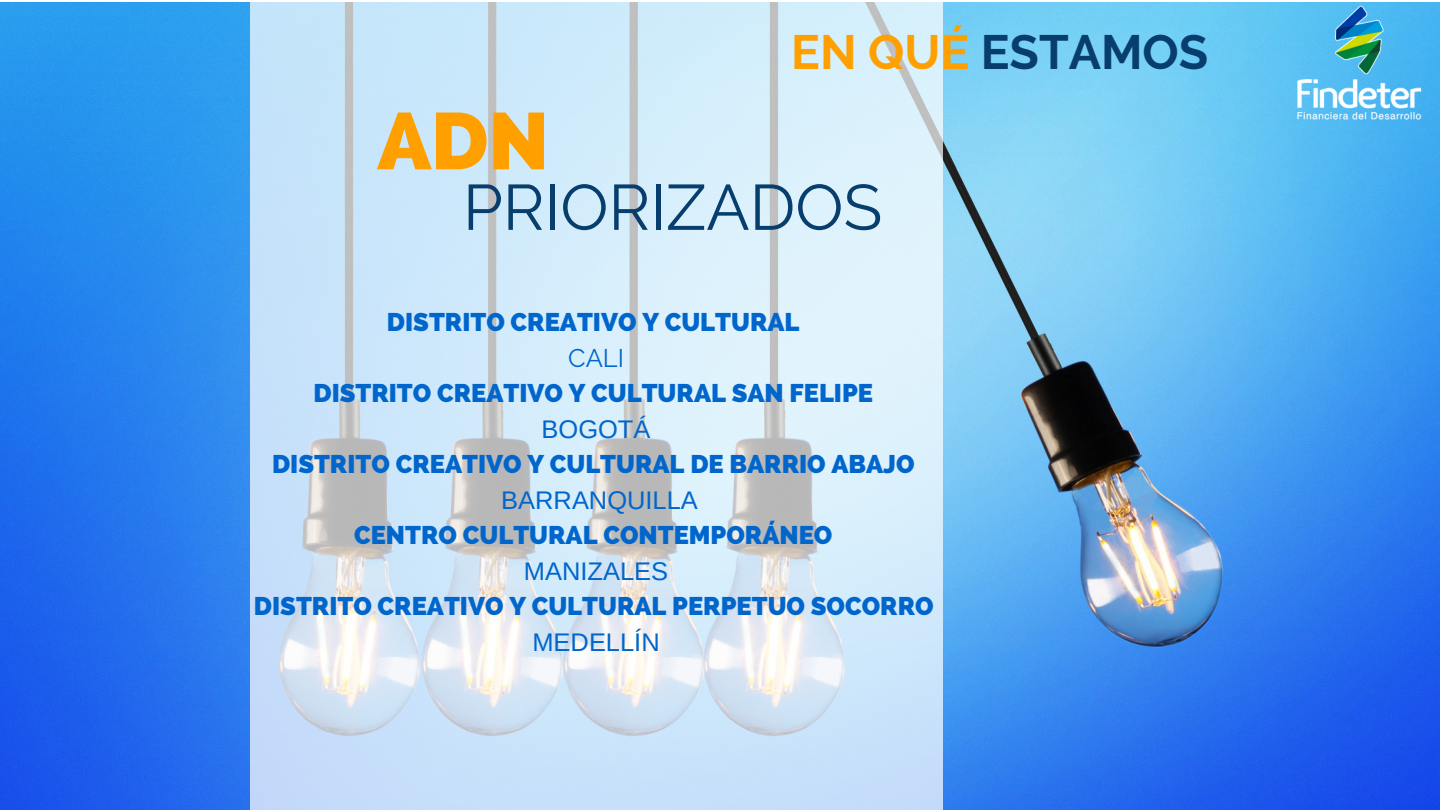
<style>
.page{position:relative;width:1440px;height:810px;background:#fff}
.page>*{position:absolute;margin:0;border:0;box-sizing:border-box;transform-origin:0 0}
.t1{font:800 80px "Raleway";color:#ff9f00}
.t2{font:64px "Raleway";color:#083e6d}
.t3{font:700 48px "Raleway";color:#083e6d}
.t4{font:800 25.5px "Raleway";color:#06c}
.t5{font:25.5px "Arimo";color:#06c}
.t6{font:25.5px "Raleway";color:#06c}
.s1{color:#ff9f00}
</style>
<div class="page">
<img style="left:0;top:2px;width:1440px;height:808px">
<svg style="left:250px;top:2px;width:693px;height:808px;background:#d1e5f3"></svg>
<img style="left:1294px;top:2px;width:130px;height:121px">
<h3 class="t3" style="left:791px;top:24px;width:419px"><span class="s1">EN QUÉ</span> ESTAMOS</h3>
<h1 class="t1" style="left:377px;top:94px;width:173px">ADN</h1>
<h2 class="t2" style="left:463px;top:170px;width:421px">PRIORIZADOS</h2>
<p class="t4" style="left:387px;top:307px;width:414px">DISTRITO CREATIVO Y CULTURAL</p>
<p class="t6" style="left:568px;top:343px;width:57px">CALI</p>
<p class="t4" style="left:313px;top:378px;width:561px">DISTRITO CREATIVO Y CULTURAL SAN FELIPE</p>
<p class="t5" style="left:542px;top:415px;width:110px">BOGOTÁ</p>
<p class="t4" style="left:272px;top:449px;width:644px">DISTRITO CREATIVO Y CULTURAL DE BARRIO ABAJO</p>
<p class="t5" style="left:501px;top:486px;width:198px">BARRANQUILLA</p>
<p class="t4" style="left:354px;top:520px;width:480px">CENTRO CULTURAL CONTEMPORÁNEO</p>
<p class="t5" style="left:524px;top:557px;width:146px">MANIZALES</p>
<p class="t4" style="left:254px;top:591px;width:681px">DISTRITO CREATIVO Y CULTURAL PERPETUO SOCORRO</p>
<p class="t5" style="left:532px;top:628px;width:129px">MEDELLÍN</p>
</div>
